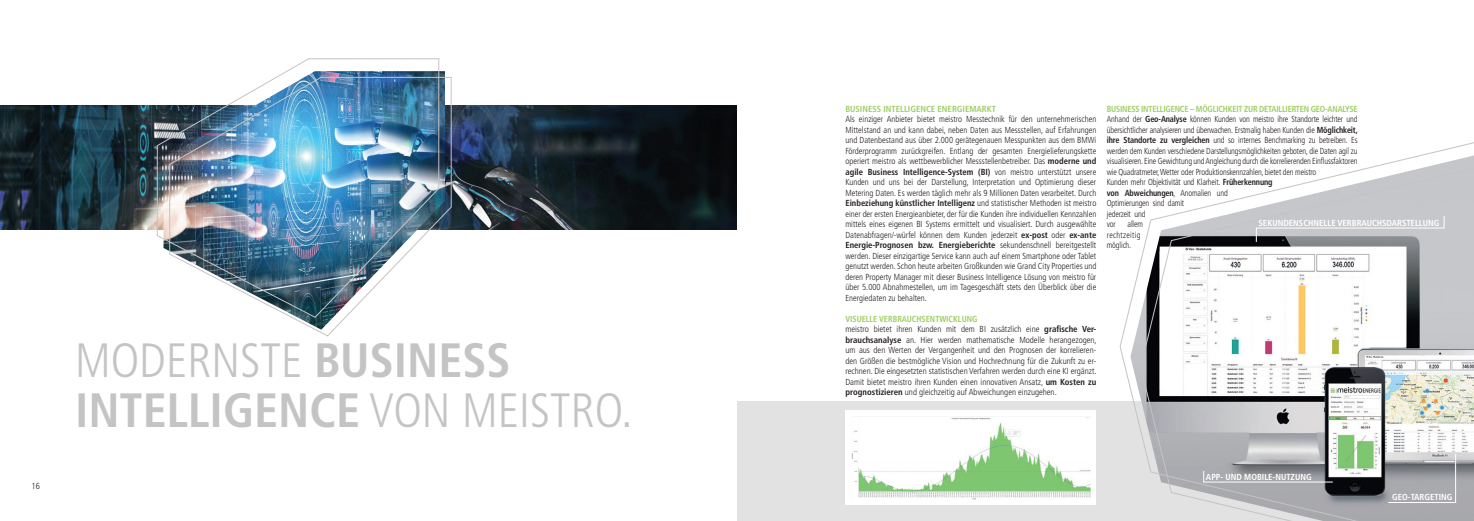
<style>
.page{position:relative;width:1474px;height:521px;background:#fff}
.page>*{position:absolute;margin:0;border:0;box-sizing:border-box;transform-origin:0 0}
.t1{font:300 condensed 48.12px/49.9px "Frutiger LT Std";color:#c4c4c5}
.t2{font:300 condensed 8.75px/10.5px "Frutiger LT Std";letter-spacing:-.015em;color:#241f1f;text-align:justify}
.t3{font:300 condensed 8.75px/10.5px "Frutiger LT Std";letter-spacing:-.015em;color:#241f1f;scale:.93 1}
.t4{font:700 condensed 8.75px "Frutiger LT Std";color:#fff}
.t5{font:700 condensed 8.75px "Frutiger LT Std";color:#9dce65}
.t6{font:300 condensed 8.75px/10.5px "Frutiger LT Std";letter-spacing:.01em;color:#241f1f;scale:.93 1}
.s1{font-weight:700}
.s2{font-weight:700;color:#9dce65}
</style>
<div class="page">
<div style="left:737px;top:401px;width:736px;height:120px;background:#e3e2e2"></div>
<img style="left:0;top:105px;width:737px;height:124px">
<svg style="left:292px;top:76px;width:160px;height:261px"></svg>
<img style="left:156px;top:58px;width:283px;height:260px">
<svg style="left:1119px;top:142px;width:354px;height:282px"></svg>
<svg style="left:1139px;top:160px;width:334px;height:361px"></svg>
<div style="left:845px;top:411px;width:251px;height:94px;background:#fff"></div>
<img style="left:851px;top:417px;width:239px;height:82px">
<svg style="left:1387px;top:453px;width:68px;height:50px;background:#a4a5a9"></svg>
<svg style="left:1255px;top:215px;width:189px;height:27px;background:#b8b9bd"></svg>
<svg style="left:1203px;top:470px;width:130px;height:12px;background:#9a9ba0"></svg>
<p class="t2" style="left:32px;top:481px;width:10px">16</p>
<h1 class="t1" style="left:75px;top:336px;width:559px">MODERNSTE <span class="s1">BUSINESS<br>INTELLIGENCE</span> VON MEISTRO.</h1>
<p class="t5" style="left:845px;top:104px;width:152px">BUSINESS INTELLIGENCE ENERGIEMARKT</p>
<p class="t2" style="left:845px;top:114px;width:252px">Als einziger Anbieter bietet meistro Messtechnik für den unternehmerischen Mittelstand an und kann dabei, neben Daten aus Messstellen, auf Erfahrungen und Datenbestand aus über 2.000 gerätegenauen Messpunkten aus dem BMWi Förderprogramm zurückgreifen. Entlang der gesamten Energielieferungskette operiert meistro als wettbewerblicher Messstellenbetreiber. Das <span class="s1">moderne und agile Business Intelligence-System (BI)</span> von meistro unterstützt unsere Kunden und uns bei der Darstellung, Interpretation und Optimierung dieser Metering Daten. Es werden täglich mehr als 9 Millionen Daten verarbeitet. Durch <span class="s1">Einbeziehung künstlicher Intelligenz</span> und statistischer Methoden ist meistro einer der ersten Energieanbieter, der für die Kunden ihre individuellen Kennzahlen mittels eines eigenen BI Systems ermittelt und visualisiert. Durch ausgewählte Datenabfragen/-würfel können dem Kunden jederzeit <span class="s1">ex-post</span> oder <span class="s1">ex-ante Energie-Prognosen bzw. Energieberichte</span> sekundenschnell bereitgestellt werden. Dieser einzigartige Service kann auch auf einem Smartphone oder Tablet genutzt werden. Schon heute arbeiten Großkunden wie Grand City Properties und deren Property Manager mit dieser Business Intelligence Lösung von meistro für über 5.000 Abnahmestellen, um im Tagesgeschäft stets den Überblick über die Energiedaten zu behalten.</p>
<p class="t2" style="left:845px;top:314px;width:253px;text-align:left"><span class="s2">VISUELLE VERBRAUCHSENTWICKLUNG<br></span>meistro bietet ihren Kunden mit dem BI zusätzlich eine <span class="s1">grafische Ver&shy;brauchsanalyse</span> an. Hier werden mathematische Modelle herangezogen, um aus den Werten der Vergangenheit und den Prognosen der korrelieren&shy;den Größen die bestmögliche Vision und Hochrechnung für die Zukunft zu er&shy;rechnen. Die eingesetzten statistischen Verfahren werden durch eine KI ergänzt.<br>Damit bietet meistro ihren Kunden einen innovativen Ansatz, <span class="s1">um Kosten zu prognostizieren</span> und gleichzeitig auf Abweichungen einzugehen.</p>
<p class="t3" style="left:1106px;top:104px;width:271px"><span class="s2">BUSINESS INTELLIGENCE – MÖGLICHKEIT ZUR DETAILLIERTEN GEO-ANALYSE </span>Anhand der <span class="s1">Geo-Analyse</span> können Kunden von meistro ihre Standorte leichter und übersichtlicher analysieren und überwachen. Erstmalig haben Kunden die <span class="s1">Möglichkeit, ihre Standorte zu vergleichen</span> und so internes Benchmarking zu betreiben. Es werden dem Kunden verschiedene Darstellungsmöglichkeiten geboten, die Daten agil zu visualisieren. Eine Gewichtung und Angleichung durch die korrelierenden Einflussfaktoren wie Quadratmeter, Wetter oder Produktionskennzahlen, bietet den meistro<br>Kunden mehr Objektivität und Klarheit. <span class="s1">Früherkennung<br>von Abweichungen</span>, Anomalien und<br>Optimierungen sind damit<br>jederzeit und<br>vor</p>
<p class="t4" style="left:1258px;top:217px;width:182px">SEKUNDENSCHNELLE VERBRAUCHSDARSTELLUNG</p>
<p class="t6" style="left:1106px;top:219px;width:40px;text-indent:21px">allem rechtzeitig möglich.</p>
<p class="t4" style="left:1205px;top:472px;width:107px">APP- UND MOBILE-NUTZUNG</p>
<p class="t4" style="left:1392px;top:492px;width:62px">GEO-TARGETING</p>
</div>
